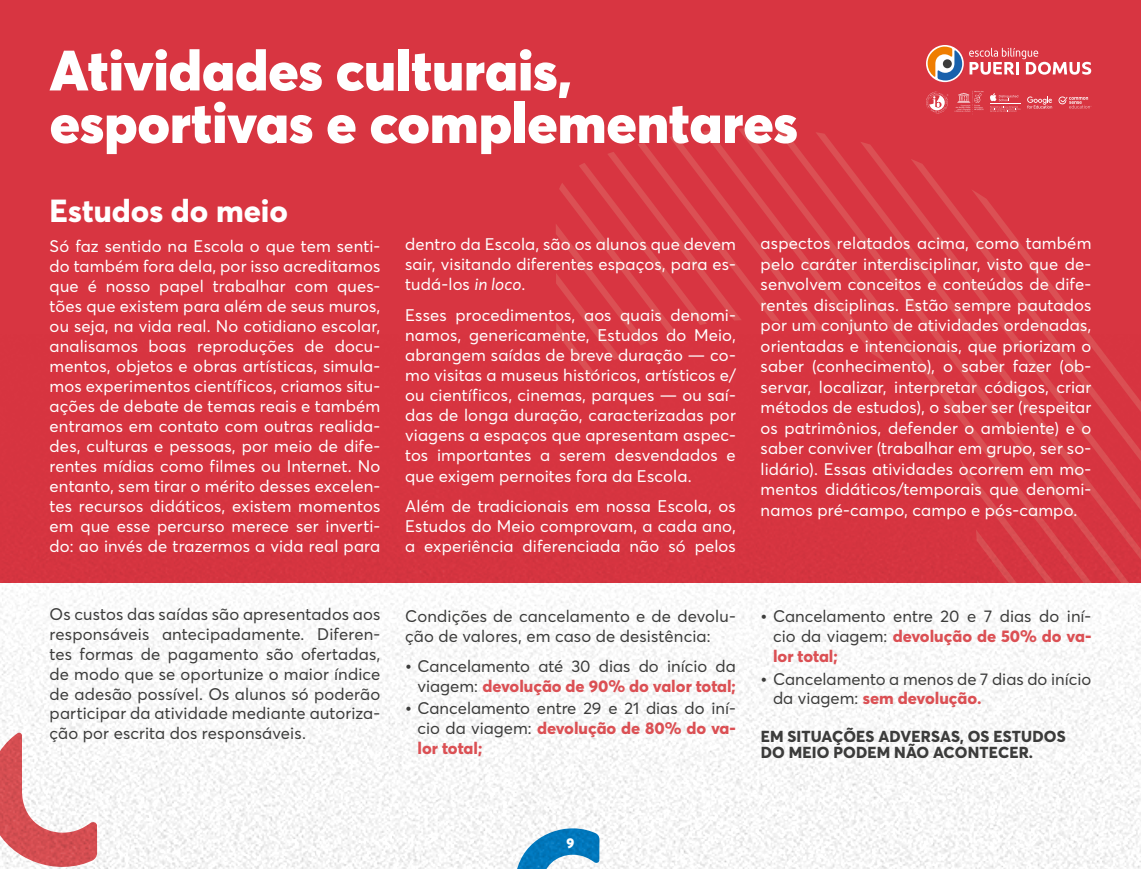
<style>
.page{position:relative;width:1141px;height:869px;background:#fff}
.page>*{position:absolute;margin:0;border:0;box-sizing:border-box;transform-origin:0 0}
.t1{font:900 56px/52.5px "Averta PE";color:#fff}
.t2{font:800 31.5px "Averta PE";color:#fff}
.t3{font:16.62px/19.9px "Averta PE";letter-spacing:.01em;color:#fff;text-align:justify}
.t4{font:16.62px/19.9px "Averta PE";color:#3c3c3b;text-align:justify}
.t5{font:800 15.75px/15.8px "Averta PE";letter-spacing:.01em;color:#3c3c3b}
.t6{font:900 14px "Averta PE";color:#fff}
.s1{font-style:italic}
.s2{font-weight:800}
.s3{font-weight:800;color:#db5054}
</style>
<div class="page">
<div style="left:0;top:0;width:1141px;height:868px;background:#d83541"></div>
<svg style="left:559px;top:136px;width:144px;height:58px"></svg>
<svg style="left:703px;top:131px;width:35px;height:63px"></svg>
<svg style="left:860px;top:142px;width:48px;height:52px"></svg>
<img style="left:0;top:194px;width:1141px;height:674px">
<svg style="left:926px;top:45px;width:38px;height:37px"></svg>
<svg style="left:969px;top:48px;width:122px;height:27px"></svg>
<svg style="left:928px;top:47px;width:34px;height:33px"></svg>
<svg style="left:955px;top:91px;width:29px;height:21px"></svg>
<svg style="left:990px;top:93px;width:31px;height:19px"></svg>
<svg style="left:1027px;top:96px;width:25px;height:12px"></svg>
<svg style="left:926px;top:92px;width:22px;height:21px"></svg>
<svg style="left:1058px;top:96px;width:33px;height:12px"></svg>
<h1 class="t1" style="left:50px;top:42px;width:750px">Atividades culturais, esportivas e complementares</h1>
<h2 class="t2" style="left:50px;top:189px;width:240px">Estudos do meio</h2>
<p class="t3" style="left:50px;top:235px;width:332px">Só faz sentido na Escola o que tem senti&shy;do também fora dela, por isso acreditamos que é nosso papel trabalhar com ques&shy;tões que existem para além de seus muros, ou seja, na vida real. No cotidiano escolar, analisamos boas reproduções de docu&shy;mentos, objetos e obras artísticas, simula&shy;mos experimentos científicos, criamos situ&shy;ações de debate de temas reais e também entramos em contato com outras realida&shy;des, culturas e pessoas, por meio de dife&shy;rentes mídias como filmes ou Internet. No entanto, sem tirar o mérito desses excelen&shy;tes recursos didáticos, existem momentos em que esse percurso merece ser inverti&shy;do: ao invés de trazermos a vida real para</p>
<p class="t3" style="left:405px;top:233px;width:332px">dentro da Escola, são os alunos que devem sair, visitando diferentes espaços, para es&shy;tudá-los <span class="s1">in loco</span>.</p>
<p class="t3" style="left:405px;top:304px;width:332px">Esses procedimentos, aos quais denomi&shy;namos, genericamente, Estudos do Meio, abrangem saídas de breve duração — co&shy;mo visitas a museus históricos, artísticos e/ ou científicos, cinemas, parques — ou saí&shy;das de longa duração, caracterizadas por viagens a espaços que apresentam aspec&shy;tos importantes a serem desvendados e que exigem pernoites fora da Escola.</p>
<p class="t3" style="left:405px;top:494px;width:332px">Além de tradicionais em nossa Escola, os Estudos do Meio comprovam, a cada ano, a experiência diferenciada não só pelos</p>
<p class="t4" style="left:50px;top:603px;width:332px">Os custos das saídas são apresentados aos responsáveis antecipadamente. Diferen&shy;tes formas de pagamento são ofertadas, de modo que se oportunize o maior índice de adesão possível. Os alunos só poderão participar da atividade mediante autoriza&shy;ção por escrita dos responsáveis.</p>
<p class="t4" style="left:405px;top:605px;width:332px">Condições de cancelamento e de devolu&shy;ção de valores, em caso de desistência:</p>
<p class="t4" style="left:405px;top:655px;width:332px;text-align:right"><span class="s2">•</span> Cancelamento até 30 dias do início da viagem: <span class="s3">devolução de 90% do valor total;</span></p>
<p class="t4" style="left:418px;top:697px;width:320px;text-indent:-12px"><span class="s2">•</span> Cancelamento entre 29 e 21 dias do iní&shy;cio da viagem: <span class="s3">devolução de 80% do va&shy;lor total;</span></p>
<p class="t3" style="left:761px;top:232px;width:332px;line-height:20.5px">aspectos relatados acima, como também pelo caráter interdisciplinar, visto que de&shy;senvolvem conceitos e conteúdos de dife&shy;rentes disciplinas. Estão sempre pautados por um conjunto de atividades ordenadas, orientadas e intencionais, que priorizam o saber (conhecimento), o saber fazer (ob&shy;servar, localizar, interpretar códigos, criar métodos de estudos), o saber ser (respeitar os patrimônios, defender o ambiente) e o saber conviver (trabalhar em grupo, ser so&shy;lidário). Essas atividades ocorrem em mo&shy;mentos didáticos/temporais que denomi&shy;namos pré-campo, campo e pós-campo.</p>
<p class="t4" style="left:773px;top:605px;width:320px;text-indent:-12px"><span class="s2">•</span> Cancelamento entre 20 e 7 dias do iní&shy;cio da viagem: <span class="s3">devolução de 50% do va&shy;lor total;</span></p>
<p class="t4" style="left:773px;top:667px;width:320px;text-indent:-12px"><span class="s2">•</span> Cancelamento a menos de 7 dias do início da viagem: <span class="s3">sem devolução.</span></p>
<p class="t5" style="left:761px;top:727px;width:306px">EM SITUAÇÕES ADVERSAS, OS ESTUDOS<br>DO MEIO PODEM NÃO ACONTECER.</p>
<p class="t6" style="left:567px;top:832px;width:9px">9</p>
</div>
